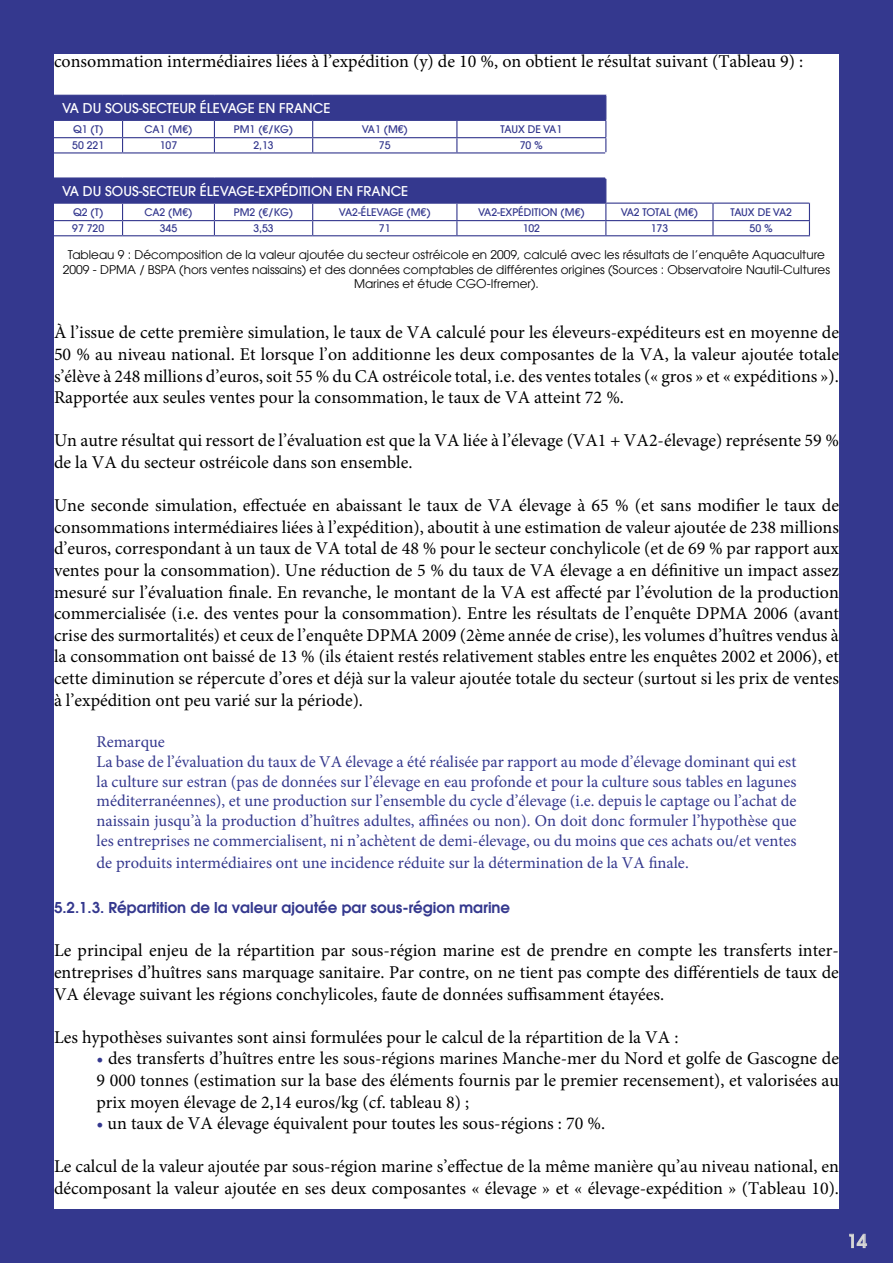
<style>
.page{position:relative;width:893px;height:1263px;background:#34388e}
.page>*{position:absolute;margin:0;border:0;box-sizing:border-box;transform-origin:0 0}
.t1{font:18px/21.6px "Minion Pro";color:#000;text-align:justify}
.t2{font:500 18px "Avant Garde LT";color:#dadada}
.t3{font:16.5px/19.8px "Minion Pro";color:#34388e}
.t4{font:600 15px "Avant Garde LT";color:#34388e}
.t5{font:500 13.5px "Avant Garde LT";color:#fff}
.t6{font:12px/14.4px "Avant Garde LT";color:#000;text-align:center}
.t7{font:500 10.5px "Avant Garde LT";color:#34388e}
.s1{color:#34388e}
</style>
<div class="page">
<div style="left:54px;top:54px;width:785px;height:1155px;background:#fff"></div>
<svg style="left:849px;top:1233px;width:18px;height:15px"></svg>
<svg style="left:54px;top:96px;width:551px;height:107px"></svg>
<hr style="left:54px;top:95px;width:69px;height:1px;background:#34388e">
<hr style="left:123px;top:95px;width:91px;height:1px;background:#34388e">
<hr style="left:214px;top:95px;width:99px;height:1px;background:#34388e">
<hr style="left:313px;top:95px;width:144px;height:1px;background:#34388e">
<hr style="left:457px;top:95px;width:149px;height:1px;background:#34388e">
<hr style="left:54px;top:120px;width:69px;height:1px;background:#34388e">
<hr style="left:123px;top:120px;width:91px;height:1px;background:#34388e">
<hr style="left:214px;top:120px;width:99px;height:1px;background:#34388e">
<hr style="left:313px;top:120px;width:144px;height:1px;background:#34388e">
<hr style="left:457px;top:120px;width:149px;height:1px;background:#34388e">
<hr style="left:54px;top:137px;width:69px;height:1px;background:#34388e">
<hr style="left:123px;top:137px;width:91px;height:1px;background:#34388e">
<svg style="left:122px;top:121px;width:1px;height:31px"></svg>
<hr style="left:214px;top:137px;width:99px;height:1px;background:#34388e">
<svg style="left:214px;top:121px;width:1px;height:31px"></svg>
<hr style="left:313px;top:137px;width:144px;height:1px;background:#34388e">
<svg style="left:312px;top:121px;width:1px;height:31px"></svg>
<hr style="left:457px;top:137px;width:149px;height:1px;background:#34388e">
<svg style="left:456px;top:121px;width:1px;height:31px"></svg>
<hr style="left:54px;top:152px;width:69px;height:1px;background:#34388e">
<hr style="left:123px;top:152px;width:91px;height:1px;background:#34388e">
<hr style="left:214px;top:152px;width:99px;height:1px;background:#34388e">
<hr style="left:313px;top:152px;width:144px;height:1px;background:#34388e">
<hr style="left:457px;top:152px;width:148px;height:1px;background:#34388e">
<hr style="left:54px;top:177px;width:69px;height:2px;background:#34388e">
<hr style="left:123px;top:177px;width:91px;height:2px;background:#34388e">
<hr style="left:214px;top:177px;width:99px;height:2px;background:#34388e">
<hr style="left:313px;top:177px;width:144px;height:2px;background:#34388e">
<hr style="left:457px;top:177px;width:148px;height:2px;background:#34388e">
<hr style="left:54px;top:203px;width:69px;height:1px;background:#34388e">
<hr style="left:123px;top:203px;width:91px;height:1px;background:#34388e">
<hr style="left:214px;top:203px;width:99px;height:1px;background:#34388e">
<hr style="left:313px;top:203px;width:144px;height:1px;background:#34388e">
<hr style="left:457px;top:203px;width:149px;height:1px;background:#34388e">
<hr style="left:54px;top:220px;width:69px;height:1px;background:#34388e">
<hr style="left:123px;top:220px;width:91px;height:1px;background:#34388e">
<svg style="left:122px;top:204px;width:1px;height:31px"></svg>
<hr style="left:214px;top:220px;width:99px;height:1px;background:#34388e">
<svg style="left:214px;top:204px;width:1px;height:31px"></svg>
<hr style="left:313px;top:220px;width:144px;height:1px;background:#34388e">
<svg style="left:312px;top:204px;width:1px;height:31px"></svg>
<hr style="left:457px;top:220px;width:149px;height:1px;background:#34388e">
<svg style="left:456px;top:204px;width:1px;height:31px"></svg>
<hr style="left:606px;top:220px;width:107px;height:1px;background:#34388e">
<hr style="left:713px;top:220px;width:97px;height:1px;background:#34388e">
<svg style="left:712px;top:204px;width:2px;height:31px"></svg>
<hr style="left:54px;top:235px;width:69px;height:1px;background:#34388e">
<hr style="left:123px;top:235px;width:91px;height:1px;background:#34388e">
<hr style="left:214px;top:235px;width:99px;height:1px;background:#34388e">
<hr style="left:313px;top:235px;width:144px;height:1px;background:#34388e">
<hr style="left:457px;top:235px;width:149px;height:1px;background:#34388e">
<hr style="left:606px;top:235px;width:107px;height:1px;background:#34388e">
<hr style="left:713px;top:235px;width:97px;height:1px;background:#34388e">
<hr style="left:606px;top:203px;width:107px;height:1px;background:#34388e">
<hr style="left:713px;top:203px;width:97px;height:1px;background:#34388e">
<svg style="left:605px;top:96px;width:1px;height:139px"></svg>
<hr style="left:605px;top:177px;width:108px;height:2px;background:#fff">
<svg style="left:809px;top:202px;width:1px;height:33px"></svg>
<p class="t1" style="left:54px;top:51px;width:751px">consommation intermédiaires liées à l’expédition (y) de 10 %, on obtient le résultat suivant (Tableau 9) :</p>
<p class="t5" style="left:62px;top:100px;width:270px">VA DU SOUS-SECTEUR ÉLEVAGE EN FRANCE</p>
<p class="t7" style="left:73px;top:123px;width:32px">Q1 (T)</p>
<p class="t7" style="left:145px;top:123px;width:49px">CA1 (M€)</p>
<p class="t7" style="left:234px;top:123px;width:61px">PM1 (€/KG)</p>
<p class="t7" style="left:362px;top:123px;width:48px">VA1 (M€)</p>
<p class="t7" style="left:501px;top:123px;width:63px">TAUX DE VA1</p>
<p class="t7" style="left:72px;top:139px;width:34px">50 221</p>
<p class="t7" style="left:160px;top:139px;width:19px">107</p>
<p class="t7" style="left:253px;top:139px;width:22px">2,13</p>
<p class="t7" style="left:379px;top:139px;width:13px">75</p>
<p class="t7" style="left:520px;top:139px;width:25px">70 %</p>
<p class="t5" style="left:62px;top:182px;width:348px">VA DU SOUS-SECTEUR ÉLEVAGE-EXPÉDITION EN FRANCE</p>
<p class="t7" style="left:73px;top:205px;width:32px">Q2 (T)</p>
<p class="t7" style="left:145px;top:205px;width:49px">CA2 (M€)</p>
<p class="t7" style="left:234px;top:205px;width:61px">PM2 (€/KG)</p>
<p class="t7" style="left:339px;top:205px;width:93px">VA2-ÉLEVAGE (M€)</p>
<p class="t7" style="left:478px;top:205px;width:108px">VA2-EXPÉDITION (M€)</p>
<p class="t7" style="left:621px;top:205px;width:79px">VA2 TOTAL (M€)</p>
<p class="t7" style="left:730px;top:205px;width:63px">TAUX DE VA2</p>
<p class="t7" style="left:72px;top:222px;width:34px">97 720</p>
<p class="t7" style="left:160px;top:222px;width:19px">345</p>
<p class="t7" style="left:253px;top:222px;width:22px">3,53</p>
<p class="t7" style="left:379px;top:222px;width:13px">71</p>
<p class="t7" style="left:523px;top:222px;width:19px">102</p>
<p class="t7" style="left:651px;top:222px;width:19px">173</p>
<p class="t7" style="left:749px;top:222px;width:25px">50 %</p>
<p class="t6" style="left:63px;top:248px;width:769px">Tableau 9 : Décomposition de la valeur ajoutée du secteur ostréicole en 2009, calculé avec les résultats de l’enquête Aquaculture<br>2009 - DPMA / BSPA (hors ventes naissains) et des données comptables de différentes origines (Sources : Observatoire Nautil-Cultures<br>Marines et étude CGO-Ifremer).</p>
<p class="t1" style="left:54px;top:322px;width:787px">À l’issue de cette première simulation, le taux de VA calculé pour les éleveurs-expéditeurs est en moyenne de 50 % au niveau national. Et lorsque l’on additionne les deux composantes de la VA, la valeur ajoutée totale s’élève à 248 millions d’euros, soit 55 % du CA ostréicole total, i.e. des ventes totales (« gros » et « expéditions »).<br>Rapportée aux seules ventes pour la consommation, le taux de VA atteint 72 %.</p>
<p class="t1" style="left:54px;top:430px;width:786px">Un autre résultat qui ressort de l’évaluation est que la VA liée à l’élevage (VA1 + VA2-élevage) représente 59 % de la VA du secteur ostréicole dans son ensemble.</p>
<p class="t1" style="left:54px;top:495px;width:786px">Une seconde simulation, effectuée en abaissant le taux de VA élevage à 65 % (et sans modifier le taux de consommations intermédiaires liées à l’expédition), aboutit à une estimation de valeur ajoutée de 238 millions d’euros, correspondant à un taux de VA total de 48 % pour le secteur conchylicole (et de 69 % par rapport aux ventes pour la consommation). Une réduction de 5 % du taux de VA élevage a en définitive un impact assez mesuré sur l’évaluation finale. En revanche, le montant de la VA est affecté par l’évolution de la production commercialisée (i.e. des ventes pour la consommation). Entre les résultats de l’enquête DPMA 2006 (avant crise des surmortalités) et ceux de l’enquête DPMA 2009 (2ème année de crise), les volumes d’huîtres vendus à la consommation ont baissé de 13 % (ils étaient restés relativement stables entre les enquêtes 2002 et 2006), et cette diminution se répercute d’ores et déjà sur la valeur ajoutée totale du secteur (surtout si les prix de ventes à l’expédition ont peu varié sur la période).</p>
<p class="t3" style="left:97px;top:732px;width:701px">Remarque<br>La base de l’évaluation du taux de VA élevage a été réalisée par rapport au mode d’élevage dominant qui est la culture sur estran (pas de données sur l’élevage en eau profonde et pour la culture sous tables en lagunes méditerranéennes), et une production sur l’ensemble du cycle d’élevage (i.e. depuis le captage ou l’achat de naissain jusqu’à la production d’huîtres adultes, affinées ou non). On doit donc formuler l’hypothèse que les entreprises ne commercialisent, ni n’achètent de demi-élevage, ou du moins que ces achats ou/et ventes</p>
<p class="t3" style="left:97px;top:852px;width:594px">de produits intermédiaires ont une incidence réduite sur la détermination de la VA finale.</p>
<p class="t4" style="left:54px;top:898px;width:458px">5.2.1.3. Répartition de la valeur ajoutée par sous-région marine</p>
<p class="t1" style="left:54px;top:940px;width:786px">Le principal enjeu de la répartition par sous-région marine est de prendre en compte les transferts inter&shy;entreprises d’huîtres sans marquage sanitaire. Par contre, on ne tient pas compte des différentiels de taux de VA élevage suivant les régions conchylicoles, faute de données suffisamment étayées.</p>
<p class="t1" style="left:54px;top:1026px;width:626px">Les hypothèses suivantes sont ainsi formulées pour le calcul de la répartition de la VA :</p>
<p class="t1" style="left:97px;top:1048px;width:744px"><span class="s1">•</span> des transferts d’huîtres entre les sous-régions marines Manche-mer du Nord et golfe de Gascogne de 9 000 tonnes (estimation sur la base des éléments fournis par le premier recensement), et valorisées au prix moyen élevage de 2,14 euros/kg (cf. tableau 8) ;</p>
<p class="t1" style="left:97px;top:1113px;width:510px"><span class="s1">•</span> un taux de VA élevage équivalent pour toutes les sous-régions : 70 %.</p>
<p class="t1" style="left:54px;top:1156px;width:787px">Le calcul de la valeur ajoutée par sous-région marine s’effectue de la même manière qu’au niveau national, en décomposant la valeur ajoutée en ses deux composantes « élevage » et « élevage-expédition » (Tableau 10).</p>
<p class="t2" style="left:847px;top:1230px;width:21px">14</p>
</div>
